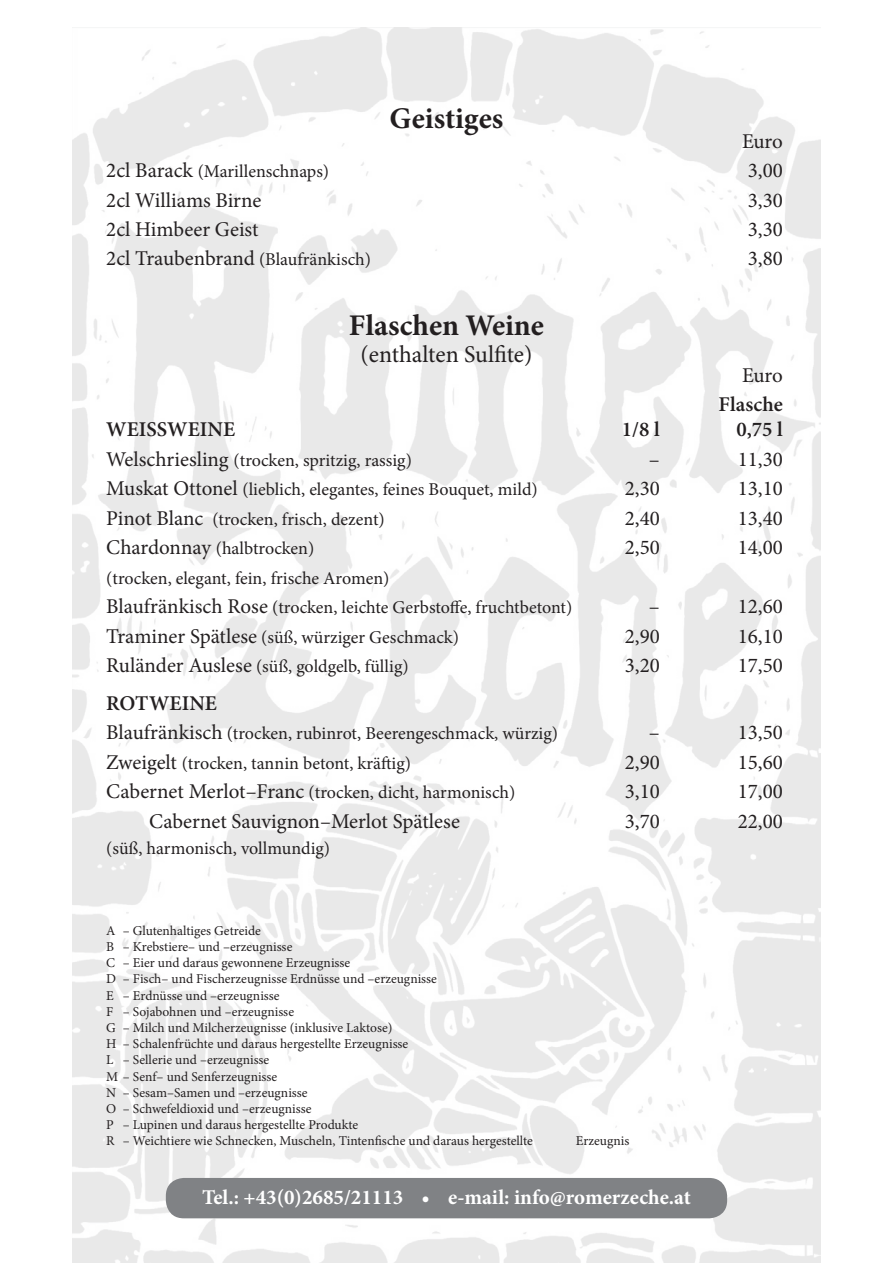
<style>
.page{position:relative;width:893px;height:1263px;background:#fff}
.page>*{position:absolute;margin:0;border:0;box-sizing:border-box;transform-origin:0 0}
.t1{font:700 30px "Minion Pro";color:#231f20}
.t2{font:24px "Minion Pro";color:#231f20}
.t3{font:21px "Minion Pro";color:#231f20}
.t4{font:700 21px "Minion Pro";color:#fff}
.t5{font:600 21px "Minion Pro";color:#231f20}
.t6{font:18px "Minion Pro";color:#231f20}
.t7{font:13.5px "Minion Pro";color:#231f20}
.s1{font-size:21px}
.s2{font-size:18px}
</style>
<div class="page">
<img style="left:72px;top:28px;width:749px;height:1235px">
<div style="left:166px;top:1178px;width:561px;height:40px;background:#808285;border-radius:18px"></div>
<p class="t1" style="left:390px;top:97px;width:115px">Geistiges</p>
<p class="t3" style="left:742px;top:127px;width:42px">Euro</p>
<p class="t6" style="left:106px;top:159px;width:224px"><span class="s1">2cl Barack</span> (Marillenschnaps)</p>
<p class="t3" style="left:748px;top:156px;width:37px">3,00</p>
<p class="t3" style="left:106px;top:186px;width:157px">2cl Williams Birne</p>
<p class="t3" style="left:748px;top:186px;width:37px">3,30</p>
<p class="t3" style="left:106px;top:215px;width:154px">2cl Himbeer Geist</p>
<p class="t3" style="left:748px;top:215px;width:37px">3,30</p>
<p class="t3" style="left:106px;top:245px;width:266px">2cl Traubenbrand <span class="s2">(Blaufränkisch)</span></p>
<p class="t3" style="left:748px;top:245px;width:37px">3,80</p>
<p class="t1" style="left:349px;top:304px;width:196px">Flaschen Weine</p>
<p class="t2" style="left:360px;top:338px;width:173px">(enthalten Sulfite)</p>
<p class="t3" style="left:742px;top:361px;width:42px">Euro</p>
<p class="t5" style="left:719px;top:390px;width:66px">Flasche</p>
<p class="t5" style="left:106px;top:415px;width:130px">WEISSWEINE</p>
<p class="t5" style="left:622px;top:415px;width:39px">1/8 l</p>
<p class="t5" style="left:736px;top:415px;width:48px">0,75 l</p>
<p class="t6" style="left:106px;top:448px;width:307px"><span class="s1">Welschriesling</span> (trocken, spritzig, rassig)</p>
<p class="t3" style="left:649px;top:445px;width:12px">–</p>
<p class="t3" style="left:738px;top:445px;width:47px">11,30</p>
<p class="t6" style="left:106px;top:477px;width:433px"><span class="s1">Muskat Ottonel</span> (lieblich, elegantes, feines Bouquet, mild)</p>
<p class="t3" style="left:625px;top:474px;width:37px">2,30</p>
<p class="t3" style="left:738px;top:474px;width:47px">13,10</p>
<p class="t6" style="left:106px;top:507px;width:280px"><span class="s1">Pinot Blanc</span> (trocken, frisch, dezent)</p>
<p class="t3" style="left:625px;top:504px;width:37px">2,40</p>
<p class="t3" style="left:738px;top:504px;width:47px">13,40</p>
<p class="t6" style="left:106px;top:536px;width:210px"><span class="s1">Chardonnay</span> (halbtrocken)</p>
<p class="t3" style="left:625px;top:533px;width:37px">2,50</p>
<p class="t3" style="left:738px;top:533px;width:47px">14,00</p>
<p class="t6" style="left:106px;top:566px;width:285px">(trocken, elegant, fein, frische Aromen)</p>
<p class="t6" style="left:106px;top:595px;width:467px"><span class="s1">Blaufränkisch Rose</span> (trocken, leichte Gerbstoffe, fruchtbetont)</p>
<p class="t3" style="left:649px;top:592px;width:12px">–</p>
<p class="t3" style="left:738px;top:592px;width:47px">12,60</p>
<p class="t6" style="left:106px;top:625px;width:354px"><span class="s1">Traminer Spätlese</span> (süß, würziger Geschmack)</p>
<p class="t3" style="left:625px;top:622px;width:37px">2,90</p>
<p class="t3" style="left:738px;top:622px;width:47px">16,10</p>
<p class="t6" style="left:106px;top:654px;width:304px"><span class="s1">Ruländer Auslese</span> (süß, goldgelb, füllig)</p>
<p class="t3" style="left:625px;top:651px;width:37px">3,20</p>
<p class="t3" style="left:738px;top:651px;width:47px">17,50</p>
<p class="t5" style="left:106px;top:689px;width:112px">ROTWEINE</p>
<p class="t6" style="left:106px;top:721px;width:453px"><span class="s1">Blaufränkisch</span> (trocken, rubinrot, Beerengeschmack, würzig)</p>
<p class="t3" style="left:649px;top:719px;width:12px">–</p>
<p class="t3" style="left:738px;top:719px;width:47px">13,50</p>
<p class="t6" style="left:106px;top:751px;width:306px"><span class="s1">Zweigelt</span> (trocken, tannin betont, kräftig)</p>
<p class="t3" style="left:625px;top:748px;width:37px">2,90</p>
<p class="t3" style="left:738px;top:748px;width:47px">15,60</p>
<p class="t6" style="left:106px;top:780px;width:411px"><span class="s1">Cabernet Merlot–Franc</span> (trocken, dicht, harmonisch)</p>
<p class="t3" style="left:625px;top:777px;width:37px">3,10</p>
<p class="t3" style="left:738px;top:777px;width:47px">17,00</p>
<p class="t3" style="left:149px;top:807px;width:312px">Cabernet Sauvignon–Merlot Spätlese</p>
<p class="t3" style="left:625px;top:807px;width:37px">3,70</p>
<p class="t3" style="left:738px;top:807px;width:47px">22,00</p>
<p class="t6" style="left:106px;top:836px;width:225px">(süß, harmonisch, vollmundig)</p>
<p class="t7" style="left:106px;top:921px;width:156px">A – Glutenhaltiges Getreide</p>
<p class="t7" style="left:106px;top:937px;width:188px">B – Krebstiere– und –erzeugnisse</p>
<p class="t7" style="left:106px;top:954px;width:245px">C – Eier und daraus gewonnene Erzeugnisse</p>
<p class="t7" style="left:106px;top:970px;width:332px">D – Fisch– und Fischerzeugnisse Erdnüsse und –erzeugnisse</p>
<p class="t7" style="left:106px;top:986px;width:175px">E – Erdnüsse und –erzeugnisse</p>
<p class="t7" style="left:106px;top:1002px;width:189px">F – Sojabohnen und –erzeugnisse</p>
<p class="t7" style="left:106px;top:1018px;width:288px">G – Milch und Milcherzeugnisse (inklusive Laktose)</p>
<p class="t7" style="left:106px;top:1035px;width:304px">H – Schalenfrüchte und daraus hergestellte Erzeugnisse</p>
<p class="t7" style="left:106px;top:1051px;width:165px">L – Sellerie und –erzeugnisse</p>
<p class="t7" style="left:106px;top:1067px;width:173px">M – Senf– und Senferzeugnisse</p>
<p class="t7" style="left:106px;top:1083px;width:203px">N – Sesam–Samen und –erzeugnisse</p>
<p class="t7" style="left:106px;top:1099px;width:207px">O – Schwefeldioxid und –erzeugnisse</p>
<p class="t7" style="left:106px;top:1116px;width:253px">P – Lupinen und daraus hergestellte Produkte</p>
<p class="t7" style="left:106px;top:1132px;width:428px">R – Weichtiere wie Schnecken, Muscheln, Tintenfische und daraus hergestellte</p>
<p class="t7" style="left:576px;top:1132px;width:55px">Erzeugnis</p>
<p class="t4" style="left:202px;top:1182px;width:490px">Tel.: +43(0)2685/21113 • e-mail: info@romerzeche.at</p>
</div>
